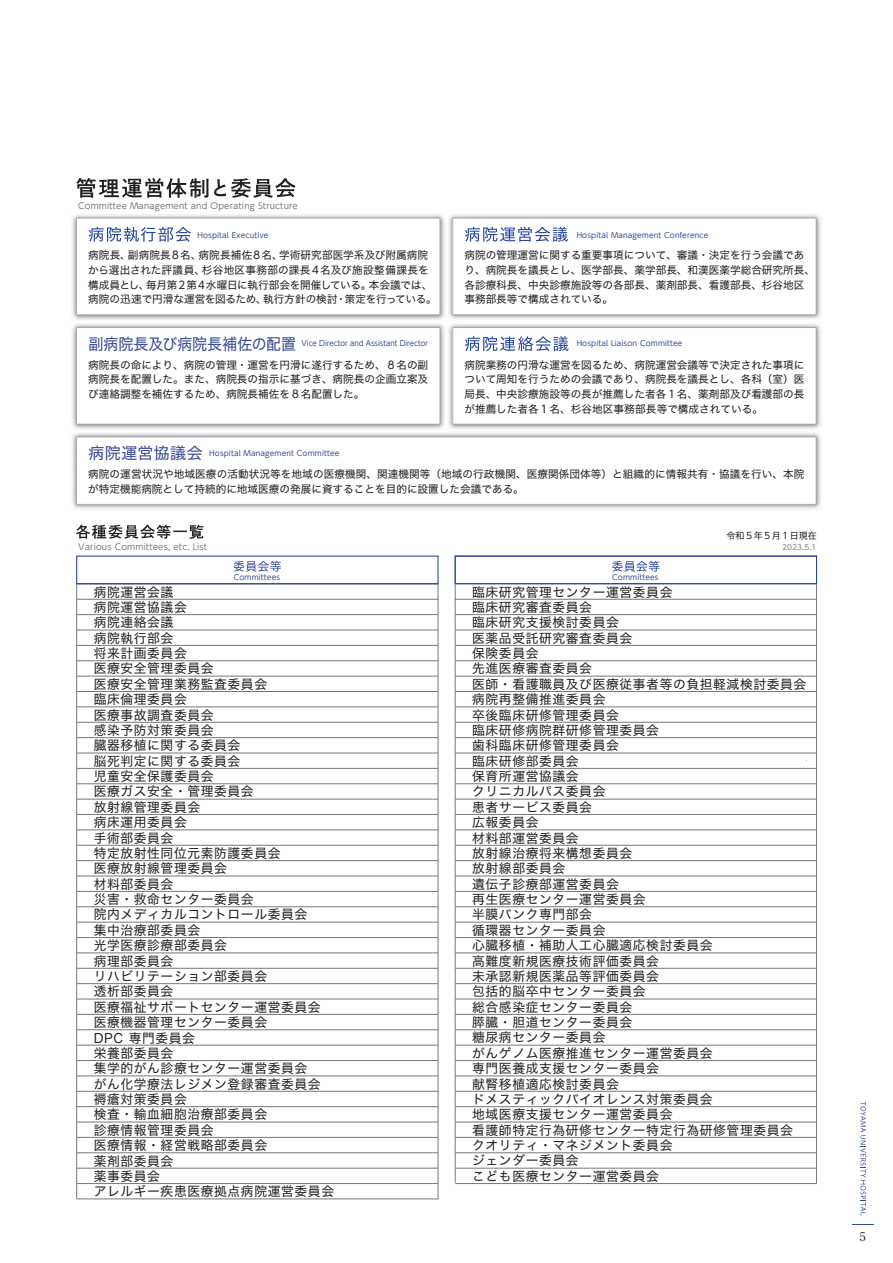
<style>
.page{position:relative;width:893px;height:1263px;background:#fff}
.page>*{position:absolute;margin:0;border:0;box-sizing:border-box;transform-origin:0 0}
.t1{font:15.9px "Hira Kaku Std W4 90 msp RKSJ H";color:#394a94;scale:.94 1}
.t2{font:12.9px/15.5px "Hira Kaku Std W4 90 msp RKSJ H";letter-spacing:.05em;color:#231f20}
.t3{font:12.75px/15.5px "Hira Kaku Std W4 90 msp RKSJ H";letter-spacing:.05em;color:#231f20}
.t4{font:12px "Ryumin Pro Regular 90 msp RKSJ H";color:#231f20}
.t5{font:10.65px/14.5px "Hira Kaku Std W4 90 msp RKSJ H";color:#231f20}
.t6{font:9px "Hira Kaku Std W4 90 msp RKSJ H";color:#231f20}
.t7{font:8.55px "UD Shin Go Pro Regular 90 msp RKSJ H";letter-spacing:.02em;color:#7b7b7f}
.t8{font:7.5px "UD Shin Go Pro Regular 90 msp RKSJ H";letter-spacing:.02em;color:#394a94}
.t9{font:7.5px "UD Shin Go Pro Regular 90 msp RKSJ H";color:#394a94;scale:.94 1}
.t10{font:7.5px "UD Shin Go Pro Regular 90 msp RKSJ H";color:#7b7b7f}
.s1{font-family:"UD Shin Go Pro Regular 90 msp RKSJ H"}
.s2{font-family:"Hira Kaku Std W4 90 msp RKSJ H";font-size:15.9px}
</style>
<div class="page">
<img style="left:72px;top:214px;width:749px;height:295px">
<div style="left:77px;top:218px;width:363px;height:97px;background:#fff"></div>
<div style="left:76px;top:218px;width:364px;height:97px;border:1px solid #acaeb2"></div>
<svg style="left:76px;top:525px;width:127px;height:14px"></svg>
<svg style="left:234px;top:561px;width:47px;height:11px"></svg>
<img style="left:72px;top:321px;width:749px;height:1px">
<div style="left:76px;top:328px;width:364px;height:96px;background:#fff"></div>
<div style="left:76px;top:327px;width:364px;height:97px;border:1px solid #aaacb0"></div>
<div style="left:453px;top:328px;width:363px;height:96px;background:#fff"></div>
<div style="left:452px;top:327px;width:364px;height:97px;border:1px solid #aaacb0"></div>
<img style="left:446px;top:214px;width:1px;height:107px">
<div style="left:453px;top:218px;width:363px;height:97px;background:#fff"></div>
<div style="left:452px;top:218px;width:364px;height:97px;border:1px solid #aaacb0"></div>
<svg style="left:89px;top:227px;width:102px;height:15px"></svg>
<svg style="left:76px;top:178px;width:220px;height:20px"></svg>
<svg style="left:465px;top:227px;width:103px;height:15px"></svg>
<svg style="left:465px;top:336px;width:103px;height:15px"></svg>
<svg style="left:612px;top:561px;width:47px;height:11px"></svg>
<div style="left:455px;top:556px;width:362px;height:28px;border:1px solid #2c479e"></div>
<div style="left:76px;top:437px;width:740px;height:67px;background:#fff"></div>
<div style="left:76px;top:437px;width:740px;height:68px;border:1px solid #aaacb0"></div>
<hr style="left:77px;top:1199px;width:361px;height:1px;background:#78787c">
<svg style="left:76px;top:583px;width:741px;height:616px"></svg>
<div style="left:76px;top:556px;width:362px;height:28px;border:1px solid #27469d"></div>
<svg style="left:852px;top:1224px;width:21px;height:1px"></svg>
<svg style="left:860px;top:1102px;width:6px;height:114px"></svg>
<p class="t7" style="left:78px;top:203px;width:221px">Committee Management and Operating Structure</p>
<p class="t5" style="left:88px;top:249px;width:350px">病院長、副病院長<span class="s1">８</span>名、病院長補佐<span class="s1">８</span>名、学術研究部医学系及び附属病院から選出された評議員、杉谷地区事務部の課長<span class="s1">４</span>名及び施設整備課長を構成員とし、毎月第<span class="s1">２</span>第<span class="s1">４</span>水曜日に執行部会を開催している。本会議では、病院の迅速で円滑な運営を図るため、執行方針の検討・策定を行っている。</p>
<p class="t9" style="left:302px;top:341px;width:136px">Vice Director and Assistant Director</p>
<p class="t8" style="left:198px;top:232px;width:72px">Hospital Executive</p>
<h1 class="t1" style="left:88px;top:338px;width:222px">副病院長及び病院長補佐の配置</h1>
<p class="t5" style="left:88px;top:359px;width:342px;text-align:justify">病院長の命により、病院の管理・運営を円滑に遂行するため、<span class="s1">８</span>名の副病院長を配置した。また、病院長の指示に基づき、病院長の企画立案及び連絡調整を補佐するため、病院長補佐を<span class="s1">８</span>名配置した。</p>
<p class="t8" style="left:88px;top:450px;width:252px"><span class="s2">病院運営協議会</span> Hospital Management Committee</p>
<p class="t8" style="left:577px;top:232px;width:133px">Hospital Management Conference</p>
<p class="t5" style="left:464px;top:249px;width:352px">病院の管理運営に関する重要事項について、審議・決定を行う会議であり、病院長を議長とし、医学部長、薬学部長、和漢医薬学総合研究所長、各診療科長、中央診療施設等の各部長、薬剤部長、看護部長、杉谷地区事務部長等で構成されている。</p>
<p class="t8" style="left:577px;top:341px;width:107px">Hospital Liaison Committee</p>
<p class="t5" style="left:464px;top:359px;width:342px;text-align:justify">病院業務の円滑な運営を図るため、病院運営会議等で決定された事項について周知を行うための会議であり、病院長を議長とし、各科（室）医局長、中央診療施設等の長が推薦した者各<span class="s1">１</span>名、薬剤部及び看護部の長が推薦した者各<span class="s1">１</span>名、杉谷地区事務部長等で構成されている。</p>
<p class="t5" style="left:88px;top:468px;width:718px">病院の運営状況や地域医療の活動状況等を地域の医療機関、関連機関等（地域の行政機関、医療関係団体等）と組織的に情報共有・協議を行い、本院が特定機能病院として持続的に地域医療の発展に資することを目的に設置した会議である。</p>
<p class="t6" style="left:726px;top:532px;width:92px">令和<span class="s1">５</span>年<span class="s1">５</span>月<span class="s1">１</span>日現在</p>
<p class="t7" style="left:78px;top:544px;width:130px">Various Committees, etc. List</p>
<p class="t10" style="left:782px;top:544px;width:36px">2023.5.1</p>
<p class="t8" style="left:234px;top:574px;width:48px">Committees</p>
<p class="t8" style="left:612px;top:574px;width:48px">Committees</p>
<p class="t2" style="left:94px;top:586px;width:242px">病院運営会議<br>病院運営協議会<br>病院連絡会議<br>病院執行部会<br>将来計画委員会<br>医療安全管理委員会<br>医療安全管理業務監査委員会<br>臨床倫理委員会<br>医療事故調査委員会<br>感染予防対策委員会<br>臓器移植に関する委員会<br>脳死判定に関する委員会<br>児童安全保護委員会<br>医療ガス安全・管理委員会<br>放射線管理委員会<br>病床運用委員会<br>手術部委員会<br>特定放射性同位元素防護委員会<br>医療放射線管理委員会<br>材料部委員会<br>災害・救命センター委員会<br>院内メディカルコントロール委員会<br>集中治療部委員会<br>光学医療診療部委員会<br>病理部委員会<br>リハビリテーション部委員会<br>透析部委員会<br>医療福祉サポートセンター運営委員会医療機器管理センター委員会<br>DPC 専門委員会<br>栄養部委員会<br>集学的がん診療センター運営委員会<br>がん化学療法レジメン登録審査委員会褥瘡対策委員会<br>検査・輸血細胞治療部委員会<br>診療情報管理委員会<br>医療情報・経営戦略部委員会<br>薬剤部委員会<br>薬事委員会<br>アレルギー疾患医療拠点病院運営委員会</p>
<p class="t3" style="left:472px;top:586px;width:336px">臨床研究管理センター運営委員会<br>臨床研究審査委員会<br>臨床研究支援検討委員会<br>医薬品受託研究審査委員会<br>保険委員会<br>先進医療審査委員会<br>医師・看護職員及び医療従事者等の負担軽減検討委員会病院再整備推進委員会<br>卒後臨床研修管理委員会<br>臨床研修病院群研修管理委員会<br>歯科臨床研修管理委員会<br>臨床研修部委員会<br>保育所運営協議会<br>クリニカルパス委員会<br>患者サービス委員会<br>広報委員会<br>材料部運営委員会<br>放射線治療将来構想委員会<br>放射線部委員会<br>遺伝子診療部運営委員会<br>再生医療センター運営委員会<br>半膜バンク専門部会<br>循環器センター委員会<br>心臓移植・補助人工心臓適応検討委員会<br>高難度新規医療技術評価委員会<br>未承認新規医薬品等評価委員会<br>包括的脳卒中センター委員会<br>総合感染症センター委員会<br>膵臓・胆道センター委員会<br>糖尿病センター委員会<br>がんゲノム医療推進センター運営委員会<br>専門医養成支援センター委員会<br>献腎移植適応検討委員会<br>ドメスティックバイオレンス対策委員会<br>地域医療支援センター運営委員会<br>看護師特定行為研修センター特定行為研修管理委員会クオリティ・マネジメント委員会<br>ジェンダー委員会<br>こども医療センター運営委員会</p>
<p class="t4" style="left:860px;top:1231px;width:7px">5</p>
</div>
